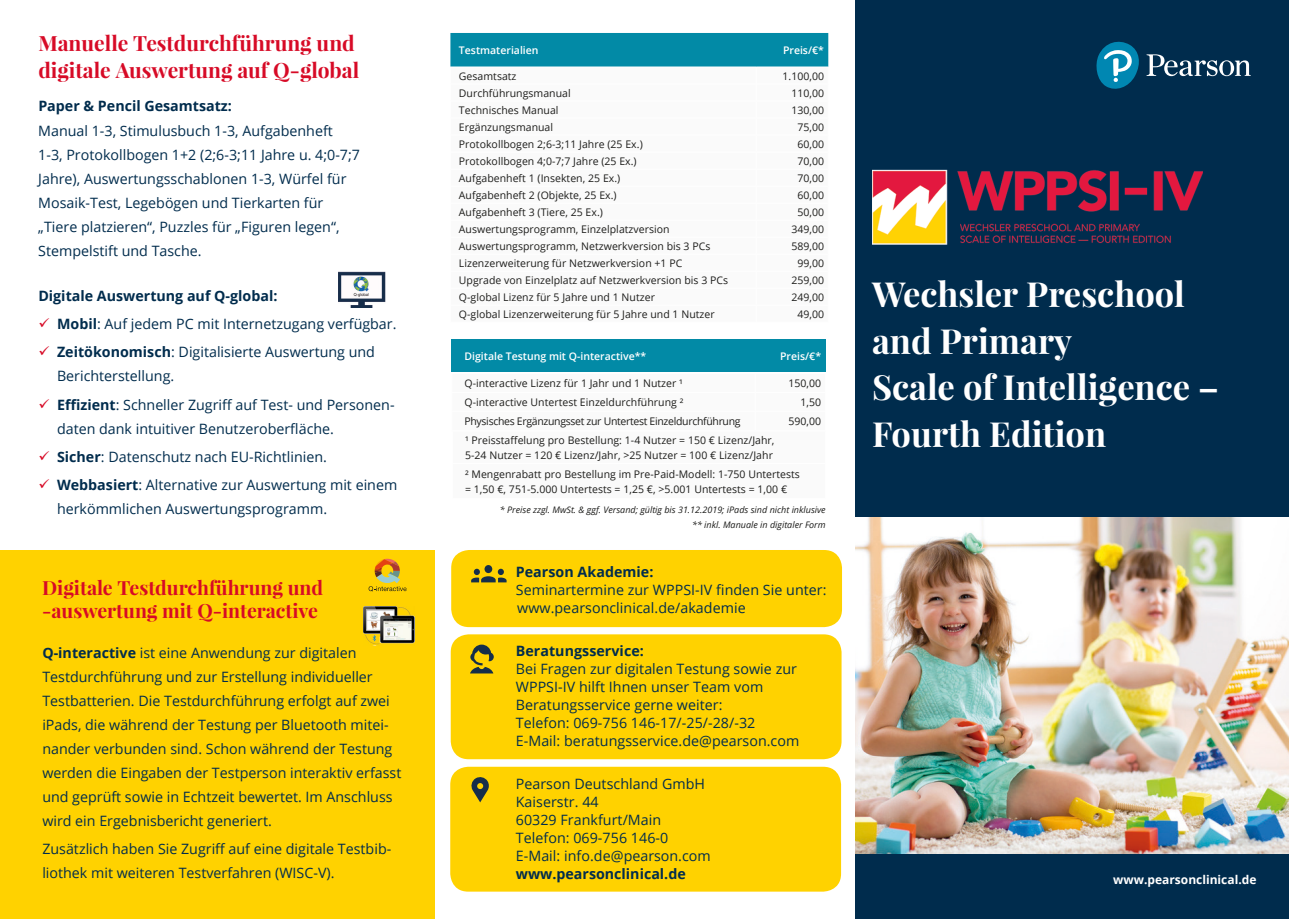
<style>
.page{position:relative;width:1289px;height:919px;background:#fff}
.page>*{position:absolute;margin:0;border:0;box-sizing:border-box;transform-origin:0 0}
.t1{font:700 34.5px/46.5px "Playfair Display";color:#fff}
.t2{font:700 21px/27px "Playfair Display";color:#d70a26}
.t3{font:700 19.5px/23.4px "Playfair Display";color:#d70a26}
.t4{font:14.25px/24px "Open Sans";color:#002c4d}
.t5{font:700 14.25px "Open Sans";color:#002c4d}
.t6{font:700 12px "Open Sans";color:#fff}
.t7{font:10.5px/15px "Open Sans";letter-spacing:.005em;color:#1d1d1b}
.t8{font:600 10.5px "Open Sans";color:#fff}
.t9{font:10.5px "Open Sans";letter-spacing:-.03em;color:#1d1d1b}
.t10{font:italic 9px/14.5px "Open Sans";color:#1d1d1b;text-align:right}
.s1{font-weight:700}
</style>
<div class="page">
<div style="left:450px;top:766px;width:391px;height:125px;background:#ffd200;border-radius:18px"></div>
<div style="left:451px;top:634px;width:390px;height:125px;background:#ffd200;border-radius:18px"></div>
<div style="left:451px;top:550px;width:391px;height:77px;background:#ffd200;border-radius:18px"></div>
<div style="left:855px;top:831px;width:433px;height:87px;background:#002c4d"></div>
<div style="left:855px;top:0;width:433px;height:517px;background:#002c4d"></div>
<img style="left:338px;top:272px;width:47px;height:35px">
<img style="left:872px;top:169px;width:330px;height:76px">
<img style="left:855px;top:517px;width:433px;height:336px">
<svg style="left:1096px;top:41px;width:154px;height:48px"></svg>
<div style="left:0;top:550px;width:434px;height:368px;background:#ffd200"></div>
<svg style="left:368px;top:558px;width:38px;height:33px"></svg>
<img style="left:363px;top:606px;width:52px;height:39px">
<svg style="left:471px;top:777px;width:18px;height:25px"></svg>
<svg style="left:470px;top:644px;width:24px;height:29px"></svg>
<svg style="left:471px;top:565px;width:35px;height:17px"></svg>
<div style="left:451px;top:339px;width:374px;height:33px;background:#028aa6"></div>
<div style="left:450px;top:33px;width:379px;height:34px;background:#028aa6"></div>
<h2 class="t2" style="left:38px;top:29px;width:322px">Manuelle Testdurchführung und digitale Auswertung auf Q-global</h2>
<p class="t5" style="left:38px;top:96px;width:195px">Paper &amp; Pencil Gesamtsatz:</p>
<p class="t4" style="left:38px;top:118px;width:323px">Manual 1-3, Stimulusbuch 1-3, Aufgabenheft 1-3, Protokollbogen 1+2 (2;6-3;11 Jahre u. 4;0-7;7<br>Jahre), Auswertungsschablonen 1-3, Würfel für Mosaik-Test, Legebögen und Tierkarten für „Tiere platzieren“, Puzzles für „Figuren legen“, Stempelstift und Tasche.</p>
<p class="t4" style="left:57px;top:281px;width:341px;line-height:28.3px;text-indent:-19px"><span class="s1">Digitale Auswertung auf Q-global:<br>Mobil</span>: Auf jedem PC mit Internetzugang verfügbar.<br><span class="s1">Zeitökonomisch</span>: Digitalisierte Auswertung und</p>
<p class="t4" style="left:57px;top:361px;width:339px;line-height:28.2px">Berichterstellung.<br><span class="s1">Effizient</span>: Schneller Zugriff auf Test- und Personen-</p>
<p class="t4" style="left:57px;top:414px;width:342px;line-height:28.2px">daten dank intuitiver Benutzeroberfläche.<br><span class="s1">Sicher</span>: Datenschutz nach EU-Richtlinien.<br><span class="s1">Webbasiert</span>: Alternative zur Auswertung mit einem</p>
<p class="t4" style="left:57px;top:496px;width:271px">herkömmlichen Auswertungsprogramm.</p>
<h3 class="t3" style="left:42px;top:575px;width:282px">Digitale Testdurchführung und -auswertung mit Q-interactive</h3>
<p class="t4" style="left:42px;top:640px;width:360px"><span class="s1">Q-interactive</span> ist eine Anwendung zur digitalen Testdurchführung und zur Erstellung individueller Testbatterien. Die Testdurchführung erfolgt auf zwei iPads, die während der Testung per Bluetooth mitei&shy;nander verbunden sind. Schon während der Testung werden die Eingaben der Testperson interaktiv erfasst und geprüft sowie in Echtzeit bewertet. Im Anschluss wird ein Ergebnisbericht generiert.</p>
<p class="t4" style="left:42px;top:836px;width:350px">Zusätzlich haben Sie Zugriff auf eine digitale Testbib&shy;liothek mit weiteren Testverfahren (WISC-V).</p>
<p class="t8" style="left:459px;top:43px;width:81px">Testmaterialien</p>
<p class="t8" style="left:783px;top:43px;width:43px">Preis/€*</p>
<p class="t7" style="left:459px;top:68px;width:59px">Gesamtsatz</p>
<p class="t7" style="left:782px;top:68px;width:43px">1.100,00</p>
<p class="t7" style="left:459px;top:85px;width:113px">Durchführungsmanual</p>
<p class="t7" style="left:791px;top:85px;width:34px">110,00</p>
<p class="t7" style="left:459px;top:102px;width:101px">Technisches Manual</p>
<p class="t7" style="left:791px;top:102px;width:34px">130,00</p>
<p class="t7" style="left:459px;top:119px;width:96px">Ergänzungsmanual</p>
<p class="t7" style="left:797px;top:119px;width:28px">75,00</p>
<p class="t7" style="left:459px;top:136px;width:185px">Protokollbogen 2;6-3;11 Jahre (25 Ex.)</p>
<p class="t7" style="left:797px;top:136px;width:28px">60,00</p>
<p class="t7" style="left:459px;top:153px;width:179px">Protokollbogen 4;0-7;7 Jahre (25 Ex.)</p>
<p class="t7" style="left:797px;top:153px;width:28px">70,00</p>
<p class="t7" style="left:459px;top:170px;width:163px">Aufgabenheft 1 (Insekten, 25 Ex.)</p>
<p class="t7" style="left:797px;top:170px;width:28px">70,00</p>
<p class="t7" style="left:459px;top:187px;width:159px">Aufgabenheft 2 (Objekte, 25 Ex.)</p>
<p class="t7" style="left:797px;top:187px;width:28px">60,00</p>
<p class="t7" style="left:459px;top:204px;width:145px">Aufgabenheft 3 (Tiere, 25 Ex.)</p>
<p class="t7" style="left:797px;top:204px;width:28px">50,00</p>
<p class="t7" style="left:459px;top:221px;width:212px">Auswertungsprogramm, Einzelplatzversion</p>
<p class="t7" style="left:791px;top:221px;width:34px">349,00</p>
<p class="t7" style="left:459px;top:238px;width:253px">Auswertungsprogramm, Netzwerkversion bis 3 PCs</p>
<p class="t7" style="left:791px;top:238px;width:34px">589,00</p>
<p class="t7" style="left:459px;top:255px;width:225px">Lizenzerweiterung für Netzwerkversion +1 PC</p>
<p class="t7" style="left:797px;top:255px;width:28px">99,00</p>
<p class="t7" style="left:459px;top:272px;width:271px">Upgrade von Einzelplatz auf Netzwerkversion bis 3 PCs</p>
<p class="t7" style="left:791px;top:272px;width:34px">259,00</p>
<p class="t7" style="left:459px;top:289px;width:197px">Q-global Lizenz für 5 Jahre und 1 Nutzer</p>
<p class="t7" style="left:791px;top:289px;width:34px">249,00</p>
<p class="t7" style="left:459px;top:306px;width:257px">Q-global Lizenzerweiterung für 5 Jahre und 1 Nutzer</p>
<p class="t7" style="left:797px;top:306px;width:28px">49,00</p>
<p class="t8" style="left:464px;top:349px;width:183px">Digitale Testung mit Q-interactive**</p>
<p class="t8" style="left:780px;top:349px;width:43px">Preis/€*</p>
<p class="t7" style="left:464px;top:375px;width:220px">Q-interactive Lizenz für 1 Jahr und 1 Nutzer ¹</p>
<p class="t7" style="left:788px;top:375px;width:34px">150,00</p>
<p class="t7" style="left:464px;top:394px;width:220px">Q-interactive Untertest Einzeldurchführung ²</p>
<p class="t7" style="left:800px;top:394px;width:22px">1,50</p>
<p class="t9" style="left:464px;top:414px;width:278px">Physisches Ergänzungsset zur Untertest Einzeldurchführung</p>
<p class="t7" style="left:788px;top:413px;width:34px">590,00</p>
<p class="t7" style="left:465px;top:432px;width:311px">¹ Preisstaffelung pro Bestellung: 1-4 Nutzer = 150 € Lizenz/Jahr,<br>5-24 Nutzer = 120 € Lizenz/Jahr, &gt;25 Nutzer = 100 € Lizenz/Jahr</p>
<p class="t7" style="left:465px;top:466px;width:336px">² Mengenrabatt pro Bestellung im Pre-Paid-Modell: 1-750 Untertests = 1,50 €, 751-5.000 Untertests = 1,25 €, &gt;5.001 Untertests = 1,00 €</p>
<p class="t10" style="left:500px;top:502px;width:327px">* Preise zzgl. MwSt. &amp; ggf. Versand; gültig bis 31.12.2019; iPads sind nicht inklusive ** inkl. Manuale in digitaler Form</p>
<p class="t5" style="left:516px;top:561px;width:139px">Pearson Akademie:</p>
<p class="t4" style="left:516px;top:580px;width:312px;line-height:18px">Seminartermine zur WPPSI-IV finden Sie unter: www.pearsonclinical.de/akademie</p>
<p class="t5" style="left:516px;top:640px;width:130px">Beratungsservice:</p>
<p class="t4" style="left:516px;top:659px;width:285px;line-height:18px">Bei Fragen zur digitalen Testung sowie zur WPPSI-IV hilft Ihnen unser Team vom Beratungsservice gerne weiter:<br>Telefon: 069-756 146-17/-25/-28/-32<br>E-Mail: beratungsservice.de@pearson.com</p>
<p class="t4" style="left:516px;top:774px;width:196px;line-height:18px">Pearson Deutschland GmbH<br>Kaiserstr. 44<br>60329 Frankfurt/Main<br>Telefon: 069-756 146-0<br>E-Mail: info.de@pearson.com</p>
<p class="t5" style="left:516px;top:863px;width:171px">www.pearsonclinical.de</p>
<h1 class="t1" style="left:872px;top:271px;width:348px">Wechsler Preschool and Primary<br>Scale of Intelligence –<br>Fourth Edition</h1>
<p class="t6" style="left:1113px;top:870px;width:145px">www.pearsonclinical.de</p>
</div>
